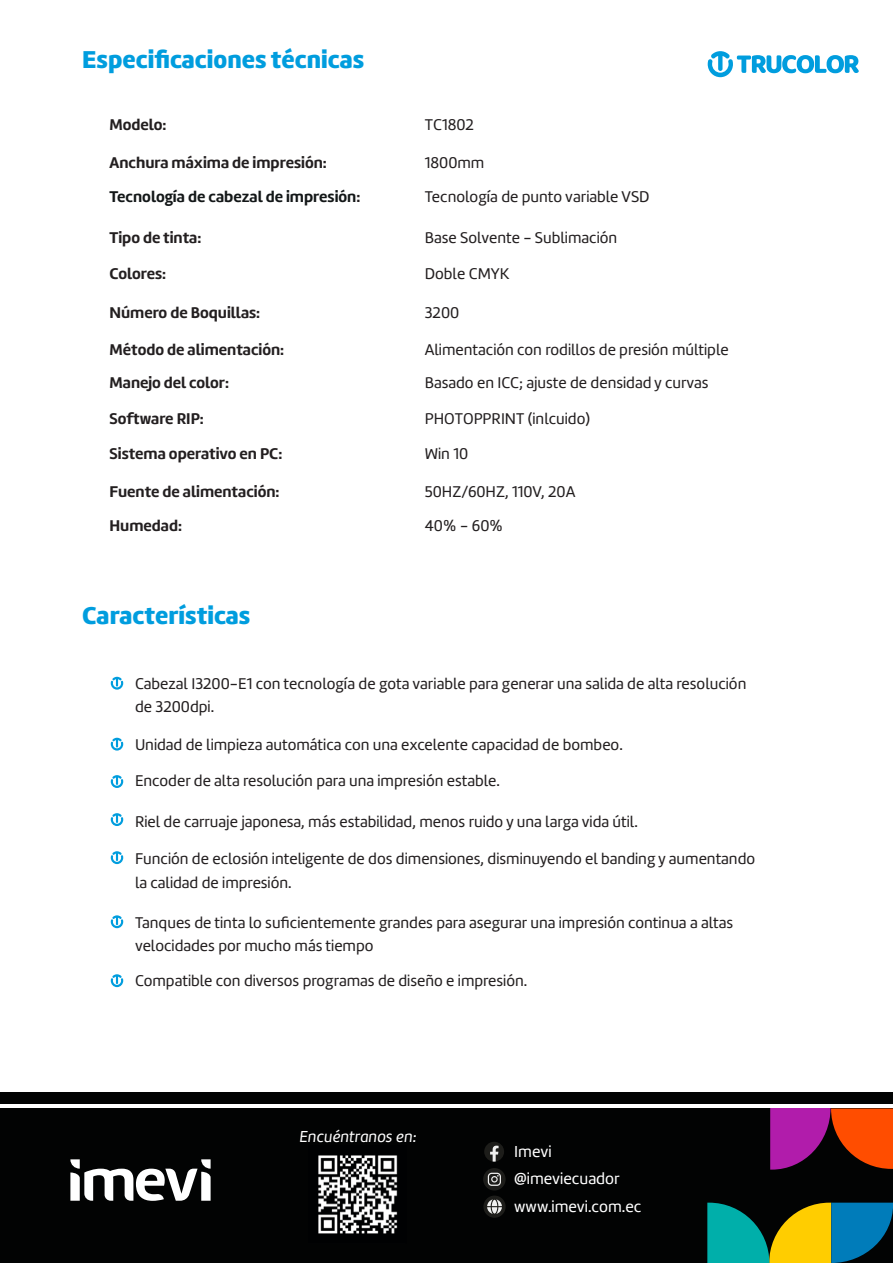
<style>
.page{position:relative;width:893px;height:1263px;background:#fff}
.page>*{position:absolute;margin:0;border:0;box-sizing:border-box;transform-origin:0 0}
.t1{font:900 25.2px "Marine";color:#009dde}
.t2{font:16.5px/27.9px "Marine";color:#fff}
.t3{font:italic 16.5px "Marine";color:#fff}
.t4{font:16.05px/23.4px "Marine";color:#231f20}
.t5{font:700 16.05px "Marine";color:#231f20}
.t6{font:700 16.05px "Marine";color:#131718}
.s1{color:#231f20}
</style>
<div class="page">
<div style="left:0;top:1093px;width:893px;height:170px;background:#020303"></div>
<svg style="left:70px;top:1159px;width:141px;height:42px"></svg>
<svg style="left:707px;top:1202px;width:186px;height:61px"></svg>
<svg style="left:770px;top:1108px;width:123px;height:61px"></svg>
<hr style="left:0;top:1104px;width:893px;height:4px;background:#fff">
<div style="left:483px;top:1168px;width:23px;height:22px;background:#1d1d1a;border-radius:50%"></div>
<svg style="left:488px;top:1173px;width:13px;height:13px"></svg>
<svg style="left:484px;top:1142px;width:20px;height:19px"></svg>
<div style="left:483px;top:1195px;width:23px;height:23px;background:#1d1d1a;border-radius:50%"></div>
<svg style="left:487px;top:1199px;width:15px;height:15px"></svg>
<img style="left:318px;top:1155px;width:80px;height:79px">
<svg style="left:708px;top:51px;width:151px;height:26px"></svg>
<svg style="left:111px;top:677px;width:13px;height:13px"></svg>
<svg style="left:111px;top:738px;width:13px;height:12px"></svg>
<svg style="left:111px;top:775px;width:13px;height:13px"></svg>
<svg style="left:111px;top:813px;width:13px;height:13px"></svg>
<svg style="left:111px;top:851px;width:13px;height:13px"></svg>
<svg style="left:111px;top:915px;width:13px;height:13px"></svg>
<svg style="left:111px;top:974px;width:13px;height:13px"></svg>
<h1 class="t1" style="left:82px;top:43px;width:283px">Especificaciones técnicas</h1>
<p class="t5" style="left:109px;top:114px;width:59px">Modelo:</p>
<p class="t4" style="left:425px;top:113px;width:51px">TC1802</p>
<p class="t5" style="left:109px;top:152px;width:219px">Anchura máxima de impresión:</p>
<p class="t4" style="left:425px;top:151px;width:61px">1800mm</p>
<p class="t6" style="left:109px;top:186px;width:252px">Tecnología de cabezal de impresión<span class="s1">:</span></p>
<p class="t4" style="left:425px;top:185px;width:226px">Tecnología de punto variable VSD</p>
<p class="t5" style="left:109px;top:227px;width:93px">Tipo de tinta:</p>
<p class="t4" style="left:425px;top:226px;width:194px">Base Solvente - Sublimación</p>
<p class="t5" style="left:109px;top:263px;width:58px">Colores:</p>
<p class="t4" style="left:425px;top:262px;width:86px">Doble CMYK</p>
<p class="t5" style="left:109px;top:302px;width:152px">Número de Boquillas:</p>
<p class="t4" style="left:425px;top:301px;width:36px">3200</p>
<p class="t5" style="left:110px;top:339px;width:176px">Método de alimentación:</p>
<p class="t4" style="left:425px;top:338px;width:305px">Alimentación con rodillos de presión múltiple</p>
<p class="t5" style="left:109px;top:372px;width:121px">Manejo del color:</p>
<p class="t4" style="left:425px;top:371px;width:285px">Basado en ICC; ajuste de densidad y curvas</p>
<p class="t5" style="left:109px;top:408px;width:96px">Software RIP:</p>
<p class="t4" style="left:425px;top:407px;width:167px">PHOTOPPRINT (inlcuido)</p>
<p class="t5" style="left:109px;top:443px;width:174px">Sistema operativo en PC:</p>
<p class="t4" style="left:425px;top:442px;width:45px">Win 10</p>
<p class="t5" style="left:109px;top:481px;width:172px">Fuente de alimentación:</p>
<p class="t4" style="left:425px;top:480px;width:152px">50HZ/60HZ, 110V, 20A</p>
<p class="t5" style="left:109px;top:515px;width:74px">Humedad:</p>
<p class="t4" style="left:425px;top:514px;width:80px">40% - 60%</p>
<h1 class="t1" style="left:82px;top:599px;width:170px">Características</h1>
<p class="t4" style="left:135px;top:671px;width:613px">Cabezal I3200-E1 con tecnología de gota variable para generar una salida de alta resolución de 3200dpi.</p>
<p class="t4" style="left:135px;top:733px;width:489px">Unidad de limpieza automática con una excelente capacidad de bombeo.</p>
<p class="t4" style="left:135px;top:769px;width:367px">Encoder de alta resolución para una impresión estable.</p>
<p class="t4" style="left:135px;top:809px;width:504px">Riel de carruaje japonesa, más estabilidad, menos ruido y una larga vida útil.</p>
<p class="t4" style="left:135px;top:847px;width:622px">Función de eclosión inteligente de dos dimensiones, disminuyendo el banding y aumentando la calidad de impresión.</p>
<p class="t4" style="left:135px;top:910px;width:600px">Tanques de tinta lo suficientemente grandes para asegurar una impresión continua a altas velocidades por mucho más tiempo</p>
<p class="t4" style="left:135px;top:969px;width:394px">Compatible con diversos programas de diseño e impresión.</p>
<p class="t3" style="left:299px;top:1126px;width:119px">Encuéntranos en:</p>
<p class="t2" style="left:514px;top:1137px;width:39px">Imevi</p>
<p class="t2" style="left:514px;top:1164px;width:129px">@imeviecuador www.imevi.com.ec</p>
</div>
